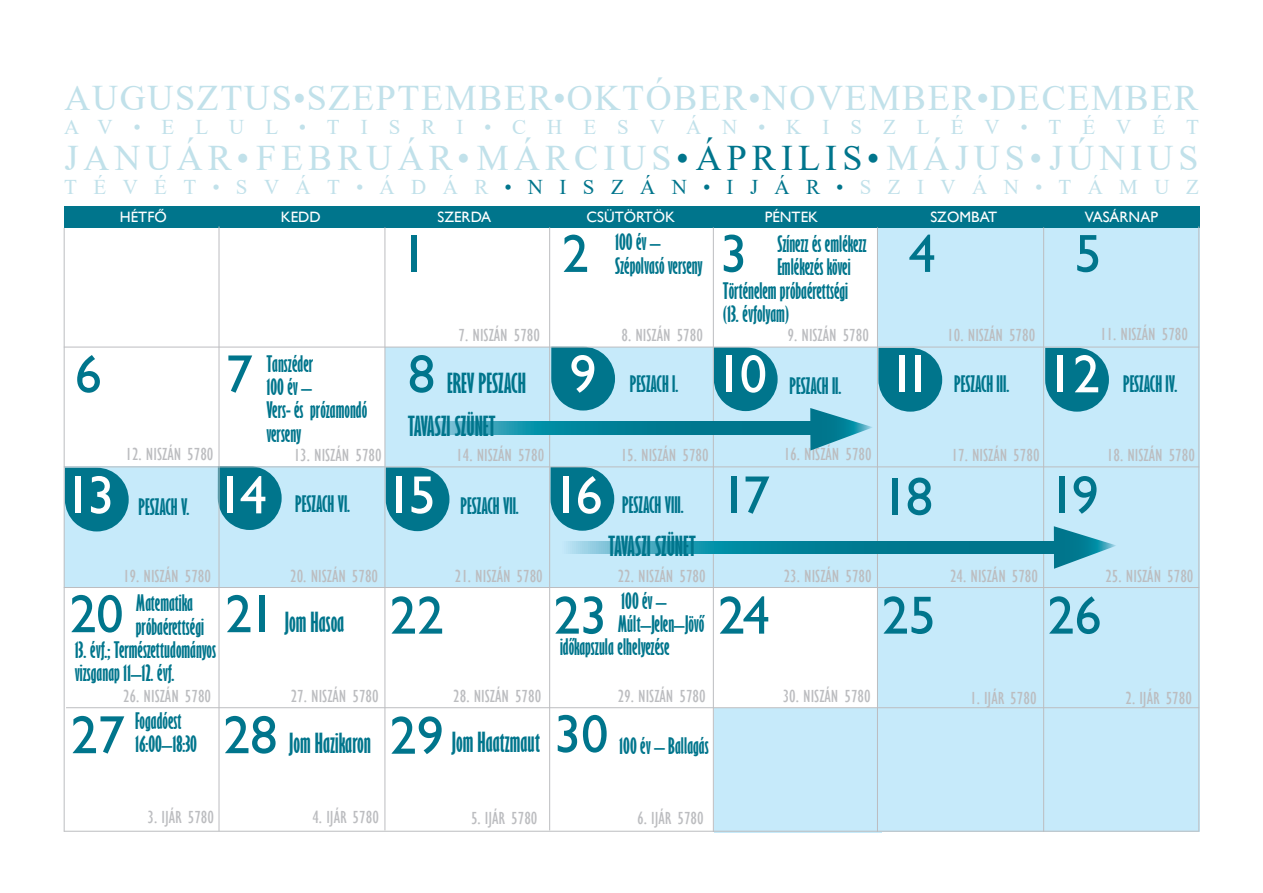
<style>
.page{position:relative;width:1263px;height:893px;background:#fff}
.page>*{position:absolute;margin:0;border:0;box-sizing:border-box;transform-origin:0 0}
.t1{font:54px "Gill Sans";letter-spacing:-.005em;color:#00758c}
.t2{font:54px "Gill Sans";letter-spacing:-.065em;color:#fff}
.t3{font:36px "Times New Roman";letter-spacing:.045em;color:#c1e1ea}
.t4{font:36px "Times New Roman";letter-spacing:.14em;color:#c1e1ea}
.t5{font:700 extra-condensed 25.5px "Gill Sans";color:#00758c}
.t6{font:700 extra-condensed 21px/23.2px "Gill Sans";color:#00758c}
.t7{font:21px "Times New Roman";letter-spacing:.785em;color:#c1e1ea}
.t8{font:21px "Times New Roman";letter-spacing:1em;color:#c1e1ea}
.t9{font:condensed 18px "Gill Sans";color:#bcbdc0}
.t10{font:15px "Gill Sans";color:#fff}
.s1{color:#00758c}
</style>
<div class="page">
<div style="left:714px;top:708px;width:168px;height:125px;background:#c6eafa"></div>
<div style="left:64px;top:466px;width:813px;height:121px;background:#c6eafa"></div>
<div style="left:385px;top:347px;width:493px;height:121px;background:#c6eafa"></div>
<div style="left:878px;top:221px;width:321px;height:611px;background:#c6eafa"></div>
<svg style="left:714px;top:348px;width:64px;height:63px;background:#20879d"></svg>
<svg style="left:1045px;top:348px;width:64px;height:64px"></svg>
<svg style="left:65px;top:468px;width:64px;height:63px;background:#1f879d"></svg>
<svg style="left:218px;top:467px;width:64px;height:63px;background:#21889d"></svg>
<svg style="left:386px;top:467px;width:63px;height:64px;background:#1f879d"></svg>
<svg style="left:550px;top:467px;width:64px;height:64px;background:#22889e"></svg>
<svg style="left:551px;top:348px;width:64px;height:62px;background:#1e879c"></svg>
<div style="left:64px;top:206px;width:1135px;height:21px;background:#00758c"></div>
<hr style="left:64px;top:831px;width:1135px;height:1px;background:#bcbdc0">
<hr style="left:64px;top:466px;width:1135px;height:1px;background:#bcbdc0">
<hr style="left:64px;top:587px;width:1135px;height:1px;background:#bcbdc0">
<hr style="left:385px;top:227px;width:1px;height:603px;background:#bcbdc0">
<hr style="left:549px;top:227px;width:1px;height:603px;background:#bcbdc0">
<hr style="left:713px;top:227px;width:1px;height:605px;background:#bcbdc0">
<hr style="left:1043px;top:227px;width:1px;height:605px;background:#bcbdc0">
<hr style="left:219px;top:226px;width:1px;height:605px;background:#bcbdc0">
<hr style="left:64px;top:228px;width:1px;height:603px;background:#bcbdc0">
<hr style="left:1198px;top:226px;width:1px;height:605px;background:#bcbdc0">
<hr style="left:64px;top:347px;width:1135px;height:1px;background:#bcbdc0">
<hr style="left:877px;top:227px;width:1px;height:605px;background:#bcbdc0">
<hr style="left:66px;top:707px;width:1133px;height:1px;background:#bcbdc0">
<svg style="left:415px;top:421px;width:395px;height:13px;background:#1a8ca3"></svg>
<svg style="left:810px;top:348px;width:132px;height:102px"></svg>
<svg style="left:568px;top:541px;width:486px;height:13px;background:#1a8ca3"></svg>
<svg style="left:1054px;top:526px;width:62px;height:43px"></svg>
<h2 class="t3" style="left:64px;top:73px;width:1135px">AUGUSZTUS•SZEPTEMBER•OKTÓBER•NOVEMBER•DECEMBER</h2>
<p class="t8" style="left:64px;top:112px;width:1136px">AV•ELUL•TISRI•CHESVÁN•KISZLÉV•TÉVÉT</p>
<h2 class="t4" style="left:64px;top:133px;width:1135px">JANUÁR•FEBRUÁR•MÁRCIUS<span class="s1">•ÁPRILIS•</span>MÁJUS•JÚNIUS</h2>
<p class="t7" style="left:64px;top:172px;width:1136px">TÉVÉT•SVÁT•ÁDÁR<span class="s1">•NISZÁN•IJÁR•</span>SZIVÁN•TÁMUZ</p>
<p class="t10" style="left:120px;top:208px;width:48px">HÉTFŐ</p>
<p class="t10" style="left:281px;top:208px;width:41px">KEDD</p>
<p class="t10" style="left:438px;top:208px;width:55px">SZERDA</p>
<p class="t10" style="left:587px;top:208px;width:90px">CSÜTÖRTÖK</p>
<p class="t10" style="left:765px;top:208px;width:55px">PÉNTEK</p>
<p class="t10" style="left:930px;top:208px;width:68px">SZOMBAT</p>
<p class="t10" style="left:1085px;top:208px;width:75px">VASÁRNAP</p>
<p class="t6" style="left:615px;top:231px;width:89px">100 év –<br>Szépolvasó verseny</p>
<p class="t6" style="left:777px;top:232px;width:91px">Színezz és emlékezz</p>
<h1 class="t1" style="left:400px;top:222px;width:28px">1</h1>
<h1 class="t1" style="left:562px;top:222px;width:28px">2</h1>
<h1 class="t1" style="left:720px;top:222px;width:28px">3</h1>
<h1 class="t1" style="left:909px;top:222px;width:28px">4</h1>
<h1 class="t1" style="left:1074px;top:222px;width:28px">5</h1>
<p class="t6" style="left:777px;top:256px;width:75px">Emlékezés kövei</p>
<p class="t6" style="left:723px;top:279px;width:127px">Történelem próbaérettségi</p>
<p class="t6" style="left:723px;top:302px;width:68px">(13. évfolyam)</p>
<p class="t9" style="left:1100px;top:323px;width:90px">11. NISZÁN 5780</p>
<p class="t9" style="left:459px;top:325px;width:83px">7. NISZÁN 5780</p>
<p class="t9" style="left:621px;top:325px;width:83px">8. NISZÁN 5780</p>
<p class="t9" style="left:787px;top:325px;width:83px">9. NISZÁN 5780</p>
<p class="t9" style="left:947px;top:325px;width:90px">10. NISZÁN 5780</p>
<p class="t6" style="left:789px;top:374px;width:53px">PESZACH II.</p>
<h1 class="t1" style="left:75px;top:343px;width:28px">6</h1>
<h1 class="t1" style="left:226px;top:343px;width:28px">7</h1>
<h1 class="t1" style="left:408px;top:343px;width:28px">8</h1>
<h1 class="t2" style="left:569px;top:343px;width:28px">9</h1>
<h1 class="t2" style="left:715px;top:343px;width:53px">10</h1>
<h1 class="t2" style="left:888px;top:343px;width:45px">11</h1>
<h1 class="t2" style="left:1046px;top:343px;width:55px">12</h1>
<p class="t6" style="left:266px;top:352px;width:102px">Tanszéder<br>100 év –<br>Vers- és prózamondó verseny</p>
<h3 class="t5" style="left:447px;top:368px;width:80px">EREV PESZACH</h3>
<p class="t6" style="left:630px;top:373px;width:50px">PESZACH I.</p>
<p class="t6" style="left:954px;top:373px;width:57px">PESZACH III.</p>
<p class="t6" style="left:1123px;top:373px;width:56px">PESZACH IV.</p>
<h3 class="t5" style="left:408px;top:410px;width:89px">TAVASZI SZÜNET</h3>
<p class="t9" style="left:125px;top:444px;width:90px">12. NISZÁN 5780</p>
<p class="t9" style="left:784px;top:444px;width:90px">16. NISZÁN 5780</p>
<p class="t9" style="left:294px;top:444px;width:90px">13. NISZÁN 5780</p>
<p class="t9" style="left:456px;top:444px;width:90px">14. NISZÁN 5780</p>
<p class="t9" style="left:621px;top:444px;width:90px">15. NISZÁN 5780</p>
<p class="t9" style="left:951px;top:444px;width:90px">17. NISZÁN 5780</p>
<p class="t9" style="left:1107px;top:444px;width:90px">18. NISZÁN 5780</p>
<h1 class="t2" style="left:65px;top:464px;width:51px">13</h1>
<h1 class="t2" style="left:217px;top:464px;width:52px">14</h1>
<h1 class="t2" style="left:385px;top:464px;width:52px">15</h1>
<h1 class="t2" style="left:552px;top:464px;width:52px">16</h1>
<h1 class="t1" style="left:721px;top:464px;width:51px">17</h1>
<h1 class="t1" style="left:882px;top:465px;width:53px">18</h1>
<h1 class="t1" style="left:1048px;top:464px;width:52px">19</h1>
<p class="t6" style="left:139px;top:495px;width:52px">PESZACH V.</p>
<p class="t6" style="left:295px;top:492px;width:56px">PESZACH VI.</p>
<p class="t6" style="left:461px;top:494px;width:60px">PESZACH VII.</p>
<p class="t6" style="left:622px;top:493px;width:63px">PESZACH VIII.</p>
<h3 class="t5" style="left:608px;top:531px;width:89px">TAVASZI SZÜNET</h3>
<p class="t9" style="left:123px;top:566px;width:90px">19. NISZÁN 5780</p>
<p class="t9" style="left:290px;top:566px;width:90px">20. NISZÁN 5780</p>
<p class="t9" style="left:455px;top:566px;width:90px">21. NISZÁN 5780</p>
<p class="t9" style="left:618px;top:566px;width:90px">22. NISZÁN 5780</p>
<p class="t9" style="left:950px;top:566px;width:90px">24. NISZÁN 5780</p>
<p class="t9" style="left:1105px;top:566px;width:90px">25. NISZÁN 5780</p>
<p class="t9" style="left:784px;top:566px;width:90px">23. NISZÁN 5780</p>
<h1 class="t1" style="left:70px;top:583px;width:55px">20</h1>
<h1 class="t1" style="left:225px;top:583px;width:52px">21</h1>
<p class="t6" style="left:136px;top:591px;width:69px">Matematika próbaérettségi</p>
<p class="t6" style="left:75px;top:638px;width:143px">13. évf.; Természettudományos vizsganap 11–12. évf.</p>
<h3 class="t5" style="left:285px;top:607px;width:61px">Jom Hasoa</h3>
<p class="t6" style="left:621px;top:589px;width:47px">100 év –</p>
<p class="t6" style="left:618px;top:612px;width:88px">Múlt–Jelen–Jövő</p>
<p class="t6" style="left:560px;top:635px;width:111px">időkapszula elhelyezése</p>
<h1 class="t1" style="left:390px;top:584px;width:56px">22</h1>
<h1 class="t1" style="left:554px;top:584px;width:55px">23</h1>
<h1 class="t1" style="left:718px;top:584px;width:53px">24</h1>
<h1 class="t1" style="left:882px;top:584px;width:55px">25</h1>
<h1 class="t1" style="left:1047px;top:584px;width:55px">26</h1>
<p class="t9" style="left:123px;top:686px;width:90px">26. NISZÁN 5780</p>
<p class="t9" style="left:291px;top:686px;width:90px">27. NISZÁN 5780</p>
<p class="t9" style="left:453px;top:686px;width:90px">28. NISZÁN 5780</p>
<p class="t9" style="left:618px;top:686px;width:90px">29. NISZÁN 5780</p>
<p class="t9" style="left:783px;top:686px;width:90px">30. NISZÁN 5780</p>
<p class="t9" style="left:970px;top:687px;width:68px">1. IJÁR 5780</p>
<p class="t9" style="left:1125px;top:687px;width:68px">2. IJÁR 5780</p>
<p class="t6" style="left:135px;top:709px;width:63px">Fogadóest<br>16:00–18:30</p>
<h1 class="t1" style="left:71px;top:704px;width:55px">27</h1>
<h1 class="t1" style="left:223px;top:704px;width:55px">28</h1>
<h1 class="t1" style="left:390px;top:704px;width:56px">29</h1>
<h1 class="t1" style="left:554px;top:703px;width:55px">30</h1>
<h3 class="t5" style="left:289px;top:728px;width:84px">Jom Hazikaron</h3>
<h3 class="t5" style="left:452px;top:726px;width:90px">Jom Haatzmaut</h3>
<p class="t6" style="left:619px;top:734px;width:91px">100 év – Ballagás</p>
<p class="t9" style="left:148px;top:807px;width:68px">3. IJÁR 5780</p>
<p class="t9" style="left:312px;top:807px;width:68px">4. IJÁR 5780</p>
<p class="t9" style="left:471px;top:807px;width:68px">5. IJÁR 5780</p>
<p class="t9" style="left:637px;top:807px;width:68px">6. IJÁR 5780</p>
</div>
